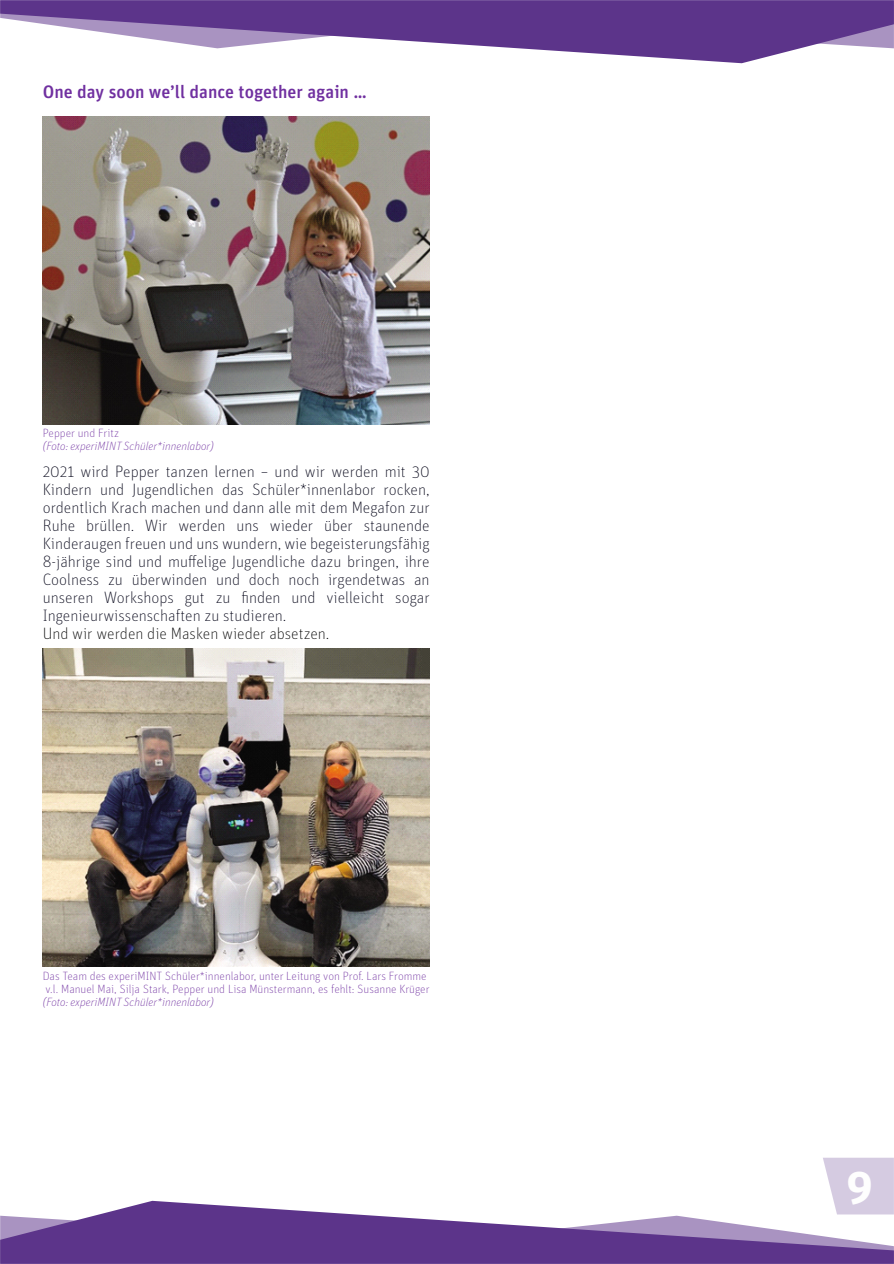
<style>
.page{position:relative;width:894px;height:1264px;background:#fff}
.page>*{position:absolute;margin:0;border:0;box-sizing:border-box;transform-origin:0 0}
.t1{font:700 45px "Unit Pro";color:#fefefe}
.t2{font:500 18px "Unit Pro";color:#7030a0}
.t3{font:100 16.5px/18px "Unit Pro";color:#000015;text-align:justify}
.t4{font:100 16.5px "Unit Pro";color:#000}
.t5{font:100 12px/13px "Unit Pro";color:#7030a0}
.t6{font:italic 100 12px "Unit Pro";color:#7030a0}
</style>
<div class="page">
<svg style="left:0;top:0;width:893px;height:63px;fill:#5c348a"></svg>
<svg style="left:0;top:1157px;width:893px;height:106px"></svg>
<img style="left:43px;top:116px;width:386px;height:308px">
<img style="left:43px;top:648px;width:386px;height:318px">
<p class="t2" style="left:43px;top:84px;width:325px">One day soon we’ll dance together again …</p>
<p class="t5" style="left:43px;top:427px;width:78px">Pepper und Fritz</p>
<p class="t6" style="left:43px;top:440px;width:172px">(Foto: experiMINT Schüler*innenlabor)</p>
<p class="t3" style="left:43px;top:463px;width:388px">2021 wird Pepper tanzen lernen – und wir werden mit 30<br>Kindern und Jugendlichen das Schüler*innenlabor rocken, ordentlich Krach machen und dann alle mit dem Megafon zur Ruhe brüllen. Wir werden uns wieder über staunende Kinderaugen freuen und uns wundern, wie begeisterungsfähig 8-jährige sind und muffelige Jugendliche dazu bringen, ihre Coolness zu überwinden und doch noch irgendetwas an unseren Workshops gut zu finden und vielleicht sogar Ingenieurwissenschaften zu studieren.</p>
<p class="t4" style="left:43px;top:626px;width:288px">Und wir werden die Masken wieder absetzen.</p>
<p class="t5" style="left:43px;top:969px;width:388px">Das Team des experiMINT Schüler*innenlabor, unter Leitung von Prof. Lars Fromme v.l. Manuel Mai, Silja Stark, Pepper und Lisa Münstermann, es fehlt: Susanne Krüger</p>
<p class="t6" style="left:43px;top:996px;width:172px">(Foto: experiMINT Schüler*innenlabor)</p>
<h1 class="t1" style="left:846px;top:1164px;width:28px">9</h1>
</div>
